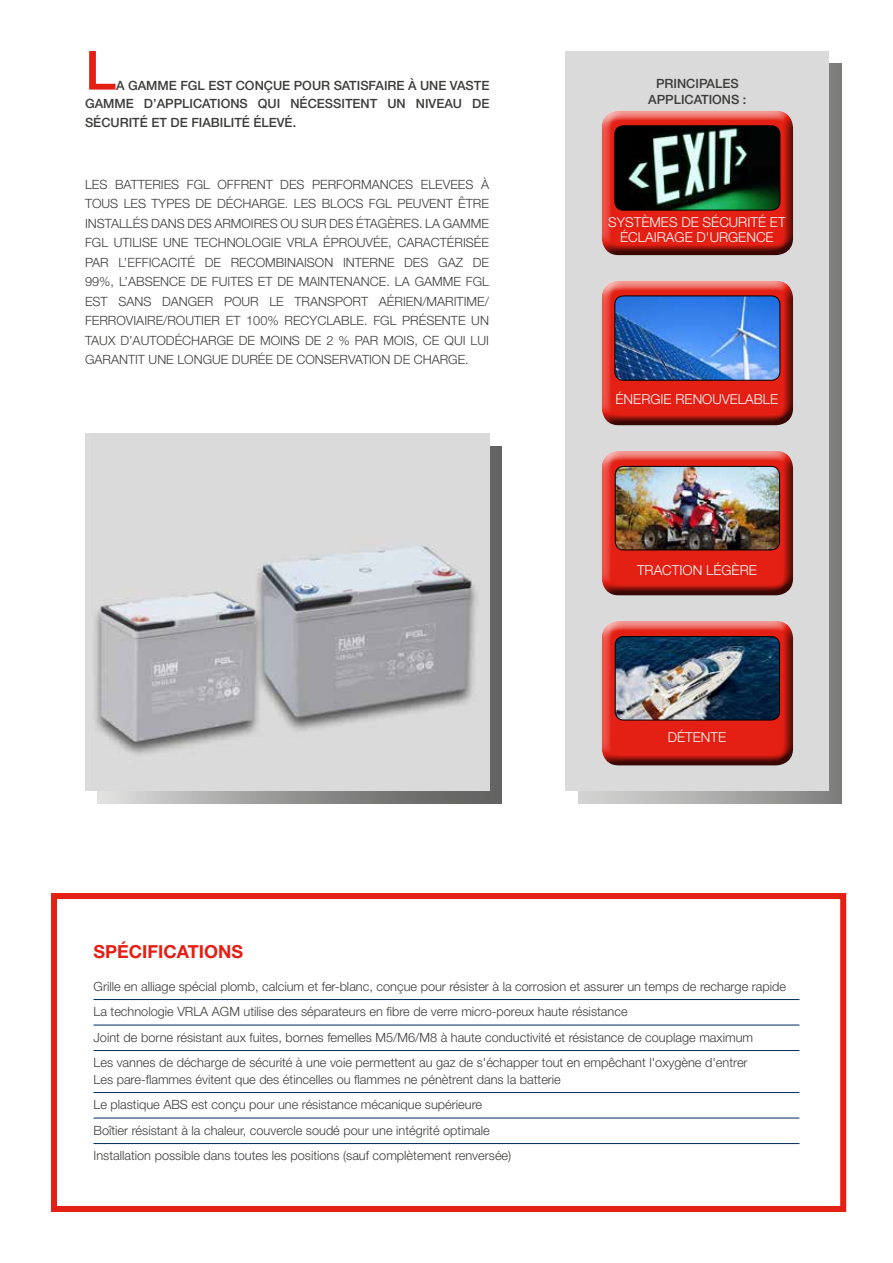
<style>
.page{position:relative;width:893px;height:1263px;background:#fff}
.page>*{position:absolute;margin:0;border:0;box-sizing:border-box;transform-origin:0 0}
.t1{font:500 54px "Helvetica Neue LT Std";color:#e41f13}
.t2{font:700 18px "Helvetica Neue LT Std";color:#e41f13}
.t3{font:300 13.65px/15.8px "Helvetica Neue LT Std";color:#fff;text-align:center}
.t4{font:300 12.75px/19.5px "Helvetica Neue LT Std";color:#3c3c3b}
.t5{font:500 12.75px/18.8px "Helvetica Neue LT Std";color:#3c3c3b;text-align:justify}
</style>
<div class="page">
<div style="left:578px;top:64px;width:264px;height:740px;background:linear-gradient(to right,#d9d9d8,#80807f)"></div>
<div style="left:566px;top:51px;width:263px;height:740px;background:#dadada"></div>
<svg style="left:98px;top:446px;width:404px;height:358px;background:#838382"></svg>
<div style="left:51px;top:893px;width:795px;height:319px;border:6px solid #e41f13"></div>
<img style="left:85px;top:434px;width:404px;height:357px">
<div style="left:594px;top:102px;width:204px;height:151px;background:#fff;opacity:.75"></div>
<div style="left:596px;top:112px;width:206px;height:154px;background:#000;opacity:.75"></div>
<img style="left:615px;top:126px;width:165px;height:84px">
<div style="left:614px;top:125px;width:166px;height:85px;border:1px solid #000;border-radius:9px"></div>
<div style="left:594px;top:272px;width:201px;height:152px;background:#fff;opacity:.75"></div>
<div style="left:596px;top:284px;width:199px;height:152px;background:#000;opacity:.75"></div>
<img style="left:615px;top:296px;width:165px;height:84px">
<div style="left:614px;top:296px;width:166px;height:85px;border:1px solid #000;border-radius:9px"></div>
<div style="left:594px;top:442px;width:201px;height:152px;background:#fff;opacity:.75"></div>
<div style="left:596px;top:454px;width:199px;height:152px;background:#000;opacity:.75"></div>
<img style="left:615px;top:466px;width:164px;height:84px">
<div style="left:615px;top:466px;width:165px;height:84px;border:1px solid #000;border-radius:9px"></div>
<div style="left:594px;top:612px;width:201px;height:152px;background:#fff;opacity:.75"></div>
<div style="left:596px;top:624px;width:199px;height:152px;background:#000;opacity:.75"></div>
<img style="left:615px;top:636px;width:164px;height:84px">
<div style="left:615px;top:636px;width:165px;height:84px;border:1px solid #000;border-radius:9px"></div>
<hr style="left:94px;top:999px;width:705px;height:1px;background:#002856">
<hr style="left:94px;top:1025px;width:705px;height:1px;background:#002856">
<hr style="left:94px;top:1050px;width:705px;height:1px;background:#002856">
<hr style="left:94px;top:1092px;width:705px;height:1px;background:#002856">
<hr style="left:94px;top:1118px;width:705px;height:1px;background:#002856">
<hr style="left:94px;top:1143px;width:705px;height:1px;background:#002856">
<h1 class="t1" style="left:85px;top:38px;width:32px">L</h1>
<p class="t5" style="left:85px;top:76px;width:406px;text-indent:31px">A GAMME FGL EST CONÇUE POUR SATISFAIRE À UNE VASTE GAMME D’APPLICATIONS QUI NÉCESSITENT UN NIVEAU DE SÉCURITÉ ET DE FIABILITÉ ÉLEVÉ.</p>
<p class="t4" style="left:85px;top:174px;width:405px;text-align:justify">LES BATTERIES FGL OFFRENT DES PERFORMANCES ELEVEES À TOUS LES TYPES DE DÉCHARGE. LES BLOCS FGL PEUVENT ÊTRE INSTALLÉS DANS DES ARMOIRES OU SUR DES ÉTAGÈRES. LA GAMME FGL UTILISE UNE TECHNOLOGIE VRLA ÉPROUVÉE, CARACTÉRISÉE PAR L’EFFICACITÉ DE RECOMBINAISON INTERNE DES GAZ DE 99%, L’ABSENCE DE FUITES ET DE MAINTENANCE. LA GAMME FGL EST SANS DANGER POUR LE TRANSPORT AÉRIEN/MARITIME/ FERROVIAIRE/ROUTIER ET 100% RECYCLABLE. FGL PRÉSENTE UN TAUX D’AUTODÉCHARGE DE MOINS DE 2 % PAR MOIS, CE QUI LUI GARANTIT UNE LONGUE DURÉE DE CONSERVATION DE CHARGE.</p>
<p class="t5" style="left:648px;top:75px;width:100px;line-height:16.5px;text-align:center">PRINCIPALES<br>APPLICATIONS :</p>
<p class="t3" style="left:608px;top:214px;width:179px">SYSTÈMES DE SÉCURITÉ ET<br>ÉCLAIRAGE D'URGENCE</p>
<p class="t3" style="left:615px;top:391px;width:164px">ÉNERGIE RENOUVELABLE</p>
<p class="t3" style="left:637px;top:561px;width:121px">TRACTION LÉGÈRE</p>
<p class="t3" style="left:668px;top:729px;width:60px">DÉTENTE</p>
<h2 class="t2" style="left:94px;top:940px;width:151px">SPÉCIFICATIONS</h2>
<p class="t4" style="left:94px;top:973px;width:694px;line-height:25.5px">Grille en alliage spécial plomb, calcium et fer-blanc, conçue pour résister à la corrosion et assurer un temps de recharge rapide La technologie VRLA AGM utilise des séparateurs en fibre de verre micro-poreux haute résistance<br>Joint de borne résistant aux fuites, bornes femelles M5/M6/M8 à haute conductivité et résistance de couplage maximum<br>Les vannes de décharge de sécurité à une voie permettent au gaz de s'échapper tout en empêchant l'oxygène d'entrer</p>
<p class="t4" style="left:94px;top:1066px;width:469px;line-height:25.5px">Les pare-flammes évitent que des étincelles ou flammes ne pénètrent dans la batterie Le plastique ABS est conçu pour une résistance mécanique supérieure<br>Boîtier résistant à la chaleur, couvercle soudé pour une intégrité optimale<br>Installation possible dans toutes les positions (sauf complètement renversée)</p>
</div>
